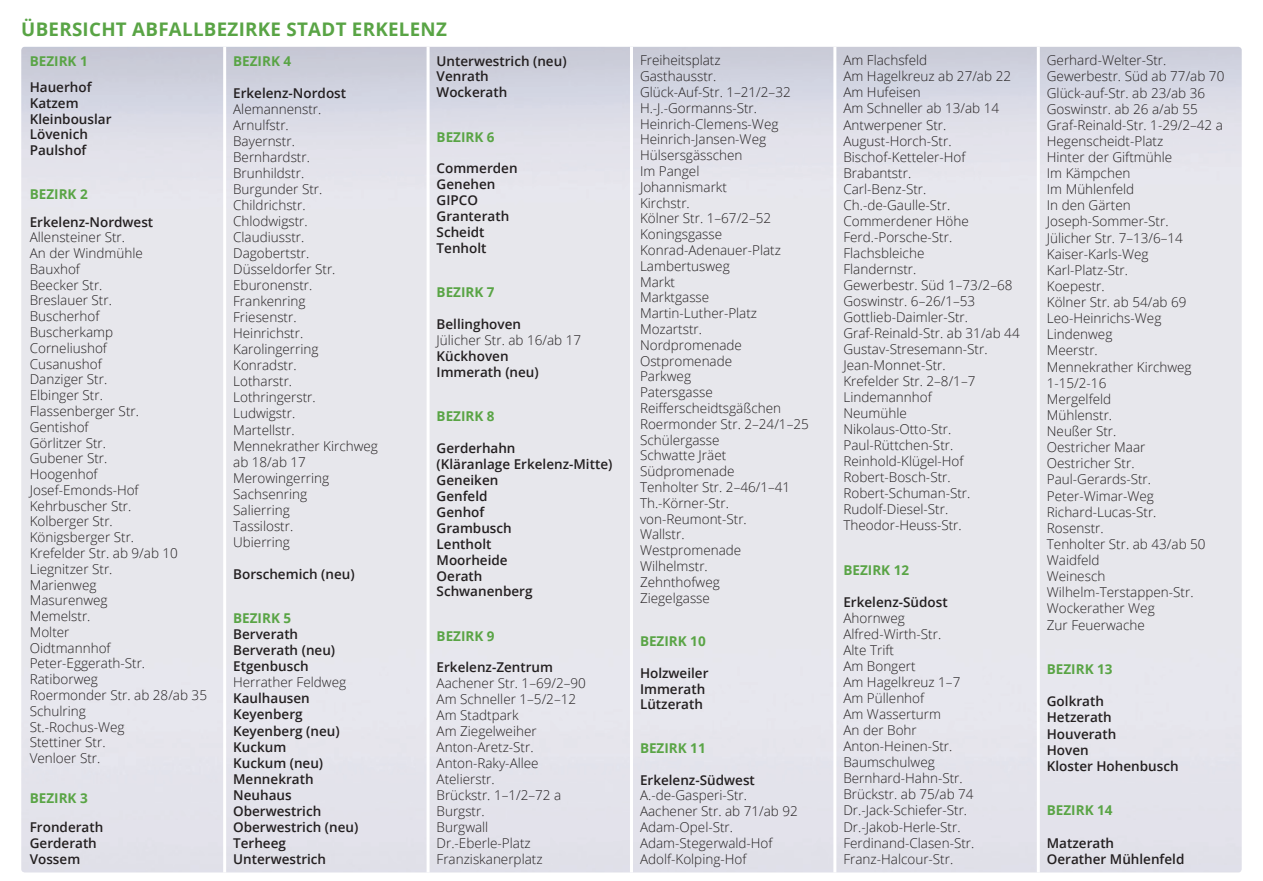
<style>
.page{position:relative;width:1263px;height:881px;background:#fff}
.page>*{position:absolute;margin:0;border:0;box-sizing:border-box;transform-origin:0 0}
.t1{font:700 18.75px "Open Sans";letter-spacing:.015em;color:#59a445}
.t2{font:300 13.5px/16px "Open Sans";color:#231f20}
.t3{font:600 13.5px/16px "Open Sans";color:#231f20}
.t4{font:700 13.5px "Open Sans";color:#59a445}
</style>
<div class="page">
<h1 class="t1" style="left:21px;top:16px;width:427px">ÜBERSICHT ABFALLBEZIRKE STADT ERKELENZ</h1>
<p class="t4" style="left:30px;top:51px;width:60px">BEZIRK 1</p>
<p class="t3" style="left:30px;top:79px;width:83px">Hauerhof<br>Katzem<br>Kleinbouslar<br>Lövenich<br>Paulshof</p>
<p class="t4" style="left:30px;top:184px;width:60px">BEZIRK 2</p>
<p class="t3" style="left:30px;top:213px;width:125px">Erkelenz-Nordwest</p>
<p class="t2" style="left:30px;top:229px;width:179px">Allensteiner Str.<br>An der Windmühle<br>Bauxhof<br>Beecker Str.<br>Breslauer Str.<br>Buscherhof<br>Buscherkamp<br>Corneliushof<br>Cusanushof<br>Danziger Str.<br>Elbinger Str.<br>Flassenberger Str.<br>Gentishof<br>Görlitzer Str.<br>Gubener Str.<br>Hoogenhof<br>Josef-Emonds-Hof<br>Kehrbuscher Str.<br>Kolberger Str.<br>Königsberger Str.<br>Krefelder Str. ab 9/ab 10<br>Liegnitzer Str.<br>Marienweg<br>Masurenweg<br>Memelstr.<br>Molter<br>Oidtmannhof<br>Peter-Eggerath-Str.<br>Ratiborweg<br>Roermonder Str. ab 28/ab 35<br>Schulring<br>St.-Rochus-Weg<br>Stettiner Str.<br>Venloer Str.</p>
<p class="t4" style="left:30px;top:788px;width:60px">BEZIRK 3</p>
<p class="t3" style="left:30px;top:818px;width:75px">Fronderath<br>Gerderath<br>Vossem</p>
<p class="t3" style="left:437px;top:52px;width:132px">Unterwestrich (neu)<br>Venrath<br>Wockerath</p>
<p class="t4" style="left:437px;top:127px;width:60px">BEZIRK 6</p>
<p class="t3" style="left:437px;top:160px;width:82px">Commerden<br>Genehen<br>GIPCO<br>Granterath<br>Scheidt<br>Tenholt</p>
<p class="t4" style="left:437px;top:283px;width:60px">BEZIRK 7</p>
<p class="t3" style="left:437px;top:316px;width:86px">Bellinghoven</p>
<p class="t2" style="left:437px;top:331px;width:146px">Jülicher Str. ab 16/ab 17</p>
<p class="t3" style="left:437px;top:348px;width:104px">Kückhoven<br>Immerath (neu)</p>
<p class="t4" style="left:437px;top:406px;width:60px">BEZIRK 8</p>
<p class="t3" style="left:437px;top:439px;width:177px">Gerderhahn<br>(Kläranlage Erkelenz-Mitte)<br>Geneiken<br>Genfeld<br>Genhof<br>Grambusch<br>Lentholt<br>Moorheide<br>Oerath<br>Schwanenberg</p>
<p class="t4" style="left:437px;top:626px;width:60px">BEZIRK 9</p>
<p class="t3" style="left:437px;top:659px;width:118px">Erkelenz-Zentrum</p>
<p class="t2" style="left:437px;top:675px;width:151px">Aachener Str. 1–69/2–90<br>Am Schneller 1–5/2–12<br>Am Stadtpark<br>Am Ziegelweiher<br>Anton-Aretz-Str.<br>Anton-Raky-Allee<br>Atelierstr.<br>Brückstr. 1–1/2–72 a<br>Burgstr.<br>Burgwall<br>Dr.-Eberle-Platz<br>Franziskanerplatz</p>
<p class="t4" style="left:233px;top:51px;width:60px">BEZIRK 4</p>
<p class="t3" style="left:233px;top:84px;width:114px">Erkelenz-Nordost</p>
<p class="t2" style="left:233px;top:100px;width:146px">Alemannenstr.<br>Arnulfstr.<br>Bayernstr.<br>Bernhardstr.<br>Brunhildstr.<br>Burgunder Str.<br>Childrichstr.<br>Chlodwigstr.<br>Claudiusstr.<br>Dagobertstr.<br>Düsseldorfer Str.<br>Eburonenstr.<br>Frankenring<br>Friesenstr.<br>Heinrichstr.<br>Karolingerring<br>Konradstr.<br>Lotharstr.<br>Lothringerstr.<br>Ludwigstr.<br>Martellstr.<br>Mennekrather Kirchweg ab 18/ab 17<br>Merowingerring<br>Sachsenring<br>Salierring<br>Tassilostr.<br>Ubierring</p>
<p class="t3" style="left:233px;top:565px;width:123px">Borschemich (neu)</p>
<p class="t4" style="left:233px;top:608px;width:60px">BEZIRK 5</p>
<p class="t3" style="left:233px;top:625px;width:104px">Berverath<br>Berverath (neu)<br>Etgenbusch</p>
<p class="t2" style="left:233px;top:673px;width:114px">Herrather Feldweg</p>
<p class="t3" style="left:233px;top:690px;width:127px">Kaulhausen<br>Keyenberg<br>Keyenberg (neu)<br>Kuckum<br>Kuckum (neu)<br>Mennekrath<br>Neuhaus<br>Oberwestrich<br>Oberwestrich (neu)<br>Terheeg<br>Unterwestrich</p>
<p class="t2" style="left:640px;top:52px;width:170px">Freiheitsplatz<br>Gasthausstr.<br>Glück-Auf-Str. 1–21/2–32<br>H.-J.-Gormanns-Str.<br>Heinrich-Clemens-Weg<br>Heinrich-Jansen-Weg<br>Hülsersgässchen<br>Im Pangel<br>Johannismarkt<br>Kirchstr.<br>Kölner Str. 1–67/2–52<br>Koningsgasse<br>Konrad-Adenauer-Platz<br>Lambertusweg<br>Markt<br>Marktgasse<br>Martin-Luther-Platz<br>Mozartstr.<br>Nordpromenade<br>Ostpromenade<br>Parkweg<br>Patersgasse<br>Reifferscheidtsgäßchen<br>Roermonder Str. 2–24/1–25<br>Schülergasse<br>Schwatte Jräet<br>Südpromenade<br>Tenholter Str. 2–46/1–41<br>Th.-Körner-Str. von-Reumont-Str.<br>Wallstr.<br>Westpromenade<br>Wilhelmstr.<br>Zehnthofweg<br>Ziegelgasse</p>
<p class="t4" style="left:640px;top:631px;width:67px">BEZIRK 10</p>
<p class="t3" style="left:640px;top:664px;width:70px">Holzweiler<br>Immerath<br>Lützerath</p>
<p class="t4" style="left:640px;top:738px;width:67px">BEZIRK 11</p>
<p class="t3" style="left:640px;top:771px;width:116px">Erkelenz-Südwest</p>
<p class="t2" style="left:640px;top:787px;width:159px">A.-de-Gasperi-Str.<br>Aachener Str. ab 71/ab 92<br>Adam-Opel-Str.<br>Adam-Stegerwald-Hof<br>Adolf-Kolping-Hof</p>
<p class="t2" style="left:843px;top:52px;width:178px">Am Flachsfeld<br>Am Hagelkreuz ab 27/ab 22<br>Am Hufeisen<br>Am Schneller ab 13/ab 14<br>Antwerpener Str.<br>August-Horch-Str.<br>Bischof-Ketteler-Hof<br>Brabantstr.<br>Carl-Benz-Str.<br>Ch.-de-Gaulle-Str.<br>Commerdener Höhe<br>Ferd.-Porsche-Str.<br>Flachsbleiche<br>Flandernstr.<br>Gewerbestr. Süd 1–73/2–68<br>Goswinstr. 6–26/1–53<br>Gottlieb-Daimler-Str.<br>Graf-Reinald-Str. ab 31/ab 44<br>Gustav-Stresemann-Str.<br>Jean-Monnet-Str.<br>Krefelder Str. 2–8/1–7<br>Lindemannhof<br>Neumühle<br>Nikolaus-Otto-Str.<br>Paul-Rüttchen-Str.<br>Reinhold-Klügel-Hof<br>Robert-Bosch-Str.<br>Robert-Schuman-Str.<br>Rudolf-Diesel-Str.<br>Theodor-Heuss-Str.</p>
<p class="t4" style="left:843px;top:560px;width:67px">BEZIRK 12</p>
<p class="t3" style="left:843px;top:593px;width:106px">Erkelenz-Südost</p>
<p class="t2" style="left:843px;top:609px;width:132px">Ahornweg<br>Alfred-Wirth-Str.<br>Alte Trift<br>Am Bongert<br>Am Hagelkreuz 1–7<br>Am Püllenhof<br>Am Wasserturm<br>An der Bohr<br>Anton-Heinen-Str.<br>Baumschulweg<br>Bernhard-Hahn-Str.<br>Brückstr. ab 75/ab 74<br>Dr.-Jack-Schiefer-Str.<br>Dr.-Jakob-Herle-Str.<br>Ferdinand-Clasen-Str.<br>Franz-Halcour-Str.</p>
<p class="t2" style="left:1047px;top:52px;width:179px">Gerhard-Welter-Str.<br>Gewerbestr. Süd ab 77/ab 70<br>Glück-auf-Str. ab 23/ab 36<br>Goswinstr. ab 26 a/ab 55<br>Graf-Reinald-Str. 1-29/2–42 a<br>Hegenscheidt-Platz<br>Hinter der Giftmühle<br>Im Kämpchen<br>Im Mühlenfeld<br>In den Gärten<br>Joseph-Sommer-Str.<br>Jülicher Str. 7–13/6–14<br>Kaiser-Karls-Weg<br>Karl-Platz-Str.<br>Koepestr.<br>Kölner Str. ab 54/ab 69<br>Leo-Heinrichs-Weg<br>Lindenweg<br>Meerstr.<br>Mennekrather Kirchweg<br>1-15/2-16<br>Mergelfeld<br>Mühlenstr.<br>Neußer Str.<br>Oestricher Maar<br>Oestricher Str.<br>Paul-Gerards-Str.<br>Peter-Wimar-Weg<br>Richard-Lucas-Str.<br>Rosenstr.<br>Tenholter Str. ab 43/ab 50<br>Waidfeld<br>Weinesch<br>Wilhelm-Terstappen-Str.<br>Wockerather Weg<br>Zur Feuerwache</p>
<p class="t4" style="left:1047px;top:659px;width:67px">BEZIRK 13</p>
<p class="t3" style="left:1047px;top:692px;width:133px">Golkrath<br>Hetzerath<br>Houverath<br>Hoven<br>Kloster Hohenbusch</p>
<p class="t4" style="left:1047px;top:800px;width:67px">BEZIRK 14</p>
<p class="t3" style="left:1047px;top:834px;width:139px">Matzerath<br>Oerather Mühlenfeld</p>
</div>
